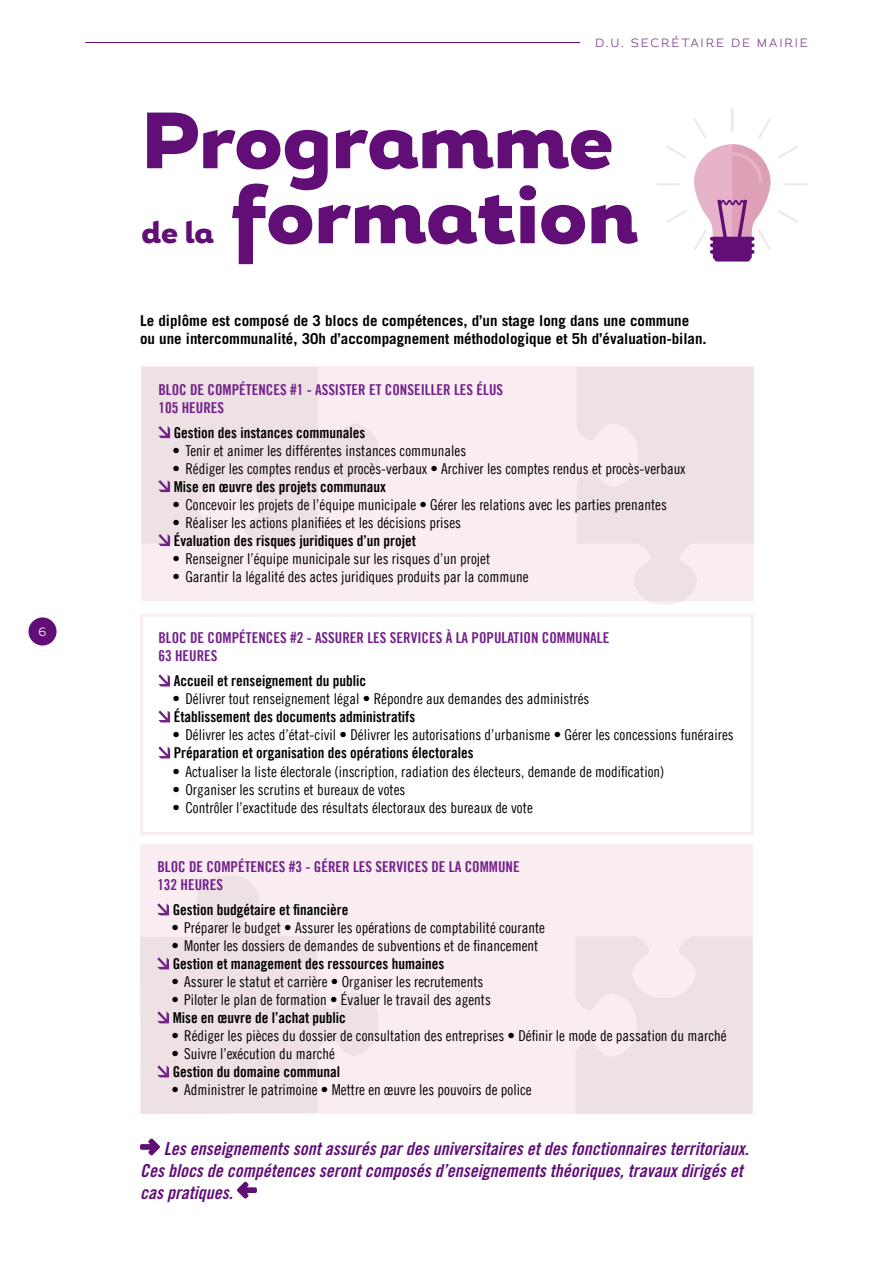
<style>
.page{position:relative;width:893px;height:1263px;background:#fff}
.page>*{position:absolute;margin:0;border:0;box-sizing:border-box;transform-origin:0 0}
.t1{font:900 79.5px "Magallanes";color:#610f76}
.t2{font:900 30px "Magallanes";color:#610f76}
.t3{font:18px/21.6px "Trade Gothic LT Std Bd Cn 20 Obl";color:#610f76}
.t4{font:15px "Trade Gothic LT Cond Eighteen";color:#000}
.t5{font:15px "Trade Gothic LT Bold Cond Twenty";color:#000}
.t6{font:15px/18px "Trade Gothic LT Bold Cond Twenty";color:#73218b}
.t7{font:700 15px/18px "Trade Gothic LT Std";color:#000}
.t8{font:300 12px "Magallanes";letter-spacing:.15em;color:#7a448a}
.t9{font:300 12px "Magallanes";color:#fff}
</style>
<div class="page">
<svg style="left:140px;top:1138px;width:20px;height:17px"></svg>
<svg style="left:237px;top:1181px;width:20px;height:18px"></svg>
<hr style="left:85px;top:42px;width:495px;height:1px;background:#610f76">
<div style="left:28px;top:617px;width:29px;height:28px;background:#610f76;border-radius:50%"></div>
<div style="left:142px;top:367px;width:612px;height:234px;background:#f9edf1"></div>
<div style="left:140px;top:614px;width:614px;height:221px;border:3px solid #f9edf1"></div>
<svg style="left:577px;top:367px;width:176px;height:237px"></svg>
<svg style="left:142px;top:367px;width:237px;height:179px"></svg>
<svg style="left:158px;top:674px;width:12px;height:12px"></svg>
<svg style="left:158px;top:710px;width:12px;height:12px"></svg>
<svg style="left:158px;top:746px;width:12px;height:12px"></svg>
<svg style="left:667px;top:146px;width:20px;height:12px"></svg>
<hr style="left:657px;top:183px;width:23px;height:2px;background:#ede6ee">
<svg style="left:667px;top:210px;width:20px;height:13px"></svg>
<svg style="left:778px;top:210px;width:20px;height:13px"></svg>
<hr style="left:785px;top:183px;width:23px;height:2px;background:#ede6ee">
<svg style="left:778px;top:146px;width:20px;height:12px"></svg>
<hr style="left:731px;top:109px;width:2px;height:23px;background:#ede6ee">
<svg style="left:694px;top:118px;width:77px;height:143px"></svg>
<div style="left:140px;top:844px;width:612px;height:270px;background:#f9edf1"></div>
<svg style="left:140px;top:876px;width:238px;height:238px;fill:#ede1e3"></svg>
<svg style="left:576px;top:937px;width:176px;height:177px"></svg>
<svg style="left:157px;top:903px;width:12px;height:12px"></svg>
<svg style="left:157px;top:957px;width:12px;height:12px"></svg>
<svg style="left:157px;top:1011px;width:12px;height:12px"></svg>
<svg style="left:157px;top:1065px;width:12px;height:12px"></svg>
<p class="t9" style="left:39px;top:624px;width:9px">6</p>
<p class="t8" style="left:595px;top:35px;width:214px">D.U. SECRÉTAIRE DE MAIRIE</p>
<h1 class="t1" style="left:142px;top:90px;width:473px">Programme</h1>
<h2 class="t2" style="left:142px;top:214px;width:74px">de la</h2>
<h1 class="t1" style="left:231px;top:165px;width:408px">formation</h1>
<p class="t7" style="left:140px;top:311px;width:568px">Le diplôme est composé de 3 blocs de compétences, d’un stage long dans une commune ou une intercommunalité, 30h d’accompagnement méthodologique et 5h d’évaluation-bilan.</p>
<p class="t6" style="left:158px;top:380px;width:346px">BLOC DE COMPÉTENCES #1 - ASSISTER ET CONSEILLER LES ÉLUS<br>105 HEURES</p>
<p class="t5" style="left:174px;top:424px;width:193px">Gestion des instances communales</p>
<p class="t4" style="left:173px;top:442px;width:295px">• Tenir et animer les différentes instances communales</p>
<p class="t4" style="left:173px;top:460px;width:514px">• Rédiger les comptes rendus et procès-verbaux • Archiver les comptes rendus et procès-verbaux</p>
<p class="t5" style="left:174px;top:478px;width:214px">Mise en œuvre des projets communaux</p>
<p class="t4" style="left:173px;top:496px;width:496px">• Concevoir les projets de l’équipe municipale • Gérer les relations avec les parties prenantes</p>
<p class="t4" style="left:173px;top:514px;width:290px">• Réaliser les actions planifiées et les décisions prises</p>
<p class="t5" style="left:174px;top:532px;width:244px">Évaluation des risques juridiques d’un projet</p>
<p class="t4" style="left:173px;top:550px;width:319px">• Renseigner l’équipe municipale sur les risques d’un projet</p>
<p class="t4" style="left:173px;top:568px;width:357px">• Garantir la légalité des actes juridiques produits par la commune</p>
<p class="t6" style="left:158px;top:629px;width:452px">BLOC DE COMPÉTENCES #2 - ASSURER LES SERVICES À LA POPULATION COMMUNALE<br>63 HEURES</p>
<p class="t5" style="left:174px;top:672px;width:194px">Accueil et renseignement du public</p>
<p class="t4" style="left:173px;top:690px;width:418px">• Délivrer tout renseignement légal • Répondre aux demandes des administrés</p>
<p class="t5" style="left:174px;top:708px;width:243px">Établissement des documents administratifs</p>
<p class="t4" style="left:173px;top:726px;width:562px">• Délivrer les actes d’état-civil • Délivrer les autorisations d’urbanisme • Gérer les concessions funéraires</p>
<p class="t5" style="left:174px;top:744px;width:301px">Préparation et organisation des opérations électorales</p>
<p class="t4" style="left:173px;top:762px;width:493px">• Actualiser la liste électorale (inscription, radiation des électeurs, demande de modification)</p>
<p class="t4" style="left:173px;top:780px;width:234px">• Organiser les scrutins et bureaux de votes</p>
<p class="t4" style="left:173px;top:798px;width:362px">• Contrôler l’exactitude des résultats électoraux des bureaux de vote</p>
<p class="t6" style="left:157px;top:858px;width:364px">BLOC DE COMPÉTENCES #3 - GÉRER LES SERVICES DE LA COMMUNE<br>132 HEURES</p>
<p class="t5" style="left:173px;top:901px;width:177px">Gestion budgétaire et financière</p>
<p class="t4" style="left:172px;top:919px;width:375px">• Préparer le budget • Assurer les opérations de comptabilité courante</p>
<p class="t4" style="left:172px;top:937px;width:368px">• Monter les dossiers de demandes de subventions et de financement</p>
<p class="t5" style="left:173px;top:955px;width:273px">Gestion et management des ressources humaines</p>
<p class="t4" style="left:172px;top:973px;width:313px">• Assurer le statut et carrière • Organiser les recrutements</p>
<p class="t4" style="left:172px;top:991px;width:321px">• Piloter le plan de formation • Évaluer le travail des agents</p>
<p class="t5" style="left:173px;top:1009px;width:175px">Mise en œuvre de l’achat public</p>
<p class="t4" style="left:172px;top:1027px;width:557px">• Rédiger les pièces du dossier de consultation des entreprises • Définir le mode de passation du marché</p>
<p class="t4" style="left:172px;top:1045px;width:165px">• Suivre l’exécution du marché</p>
<p class="t5" style="left:173px;top:1063px;width:169px">Gestion du domaine communal</p>
<p class="t4" style="left:172px;top:1081px;width:362px">• Administrer le patrimoine • Mettre en œuvre les pouvoirs de police</p>
<p class="t3" style="left:140px;top:1138px;width:610px;text-indent:24px">Les enseignements sont assurés par des universitaires et des fonctionnaires territoriaux.<br>Ces blocs de compétences seront composés d’enseignements théoriques, travaux dirigés et cas pratiques.</p>
</div>
